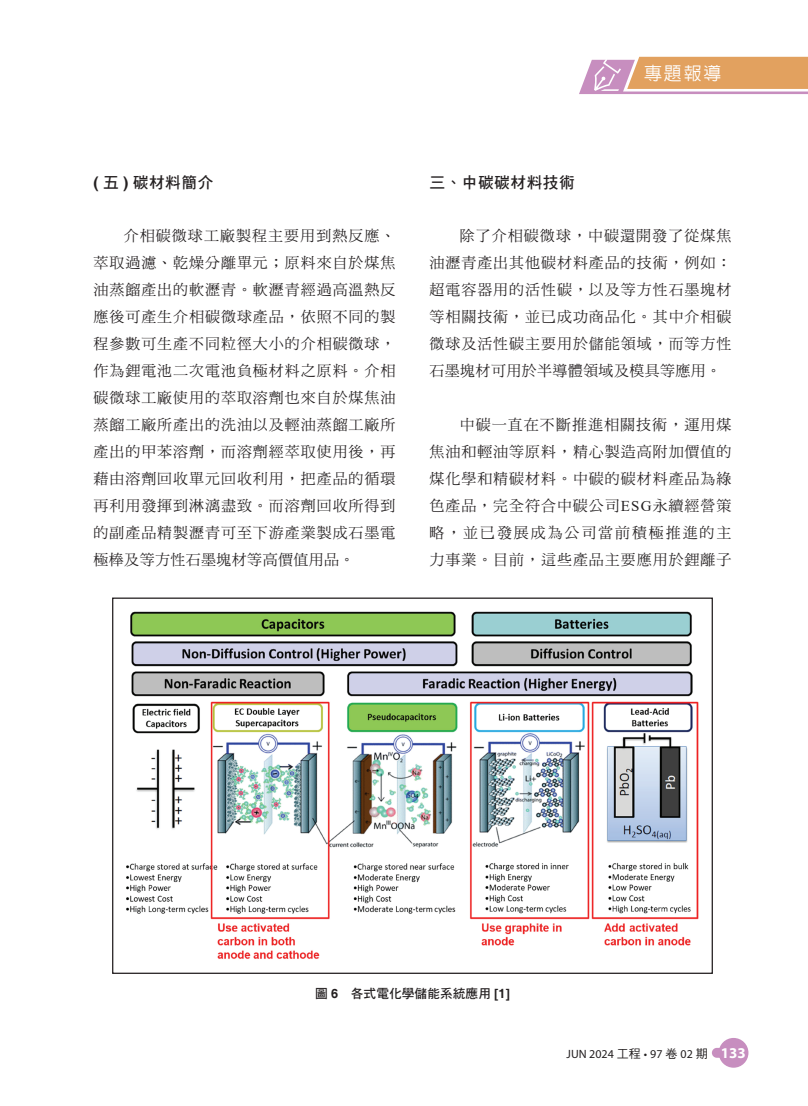
<style>
.page{position:relative;width:808px;height:1106px;background:#fff}
.page>*{position:absolute;margin:0;border:0;box-sizing:border-box;transform-origin:0 0}
.t1{font:500 18px "AR Hei B5";color:#fff}
.t2{font:15.75px "DF Hei Std W7";letter-spacing:.03em;color:#231f20}
.t3{font:15px/27px "DF Ming Std W5";letter-spacing:.06em;color:#231f20;text-align:justify}
.t4{font:12.75px "DF Hei Std W7";color:#231f20}
.t5{font:12px "Myriad Pro";color:#231f20}
.s1{font-family:"Helvetica";font-weight:700}
.s2{font-family:"Times New Roman"}
.s3{font-family:"DF Hei Std W5"}
.s4{font-weight:700;font-size:15px;color:#fff}
</style>
<div class="page">
<div style="left:719px;top:1037px;width:29px;height:30px;background:#c78ebf;border-radius:50%"></div>
<div style="left:712px;top:1047px;width:26px;height:10px;background:#c78ebf;border-radius:5px"></div>
<svg style="left:579px;top:57px;width:229px;height:37px;background:#e0a988"></svg>
<img style="left:126px;top:611px;width:573px;height:348px">
<p class="t1" style="left:644px;top:64px;width:79px">專題報導</p>
<p class="t2" style="left:94px;top:174px;width:121px"><span class="s1">(</span> 五 <span class="s1">)</span> 碳材料簡介</p>
<p class="t3" style="left:94px;top:222px;width:303px;text-indent:30px">介相碳微球工廠製程主要用到熱反應、萃取過濾、乾燥分離單元；原料來自於煤焦油蒸餾產出的軟瀝青。軟瀝青經過高溫熱反應後可產生介相碳微球產品，依照不同的製程參數可生產不同粒徑大小的介相碳微球，作為鋰電池二次電池負極材料之原料。介相碳微球工廠使用的萃取溶劑也來自於煤焦油蒸餾工廠所產出的洗油以及輕油蒸餾工廠所產出的甲苯溶劑，而溶劑經萃取使用後，再藉由溶劑回收單元回收利用，把產品的循環再利用發揮到淋漓盡致。而溶劑回收所得到的副產品精製瀝青可至下游產業製成石墨電極棒及等方性石墨塊材等高價值用品。</p>
<p class="t2" style="left:429px;top:174px;width:147px">三、中碳碳材料技術</p>
<p class="t3" style="left:429px;top:222px;width:303px;text-indent:30px">除了介相碳微球，中碳還開發了從煤焦油瀝青產出其他碳材料產品的技術，例如：超電容器用的活性碳，以及等方性石墨塊材等相關技術，並已成功商品化。其中介相碳微球及活性碳主要用於儲能領域，而等方性石墨塊材可用於半導體領域及模具等應用。</p>
<p class="t3" style="left:429px;top:411px;width:303px;text-indent:30px">中碳一直在不斷推進相關技術，運用煤焦油和輕油等原料，精心製造高附加價值的煤化學和精碳材料。中碳的碳材料產品為綠色產品，完全符合中碳公司<span class="s2">ESG</span>永續經營策略，並已發展成為公司當前積極推進的主力事業。目前，這些產品主要應用於鋰離子</p>
<p class="t4" style="left:315px;top:986px;width:196px">圖 <span class="s1">6</span>　各式電化學儲能系統應用 <span class="s1">[1]</span></p>
<p class="t5" style="left:567px;top:1046px;width:181px">JUN 2024 <span class="s3">工程</span> • 97 <span class="s3">卷</span> 02 <span class="s3">期</span> <span class="s4">133</span></p>
</div>
